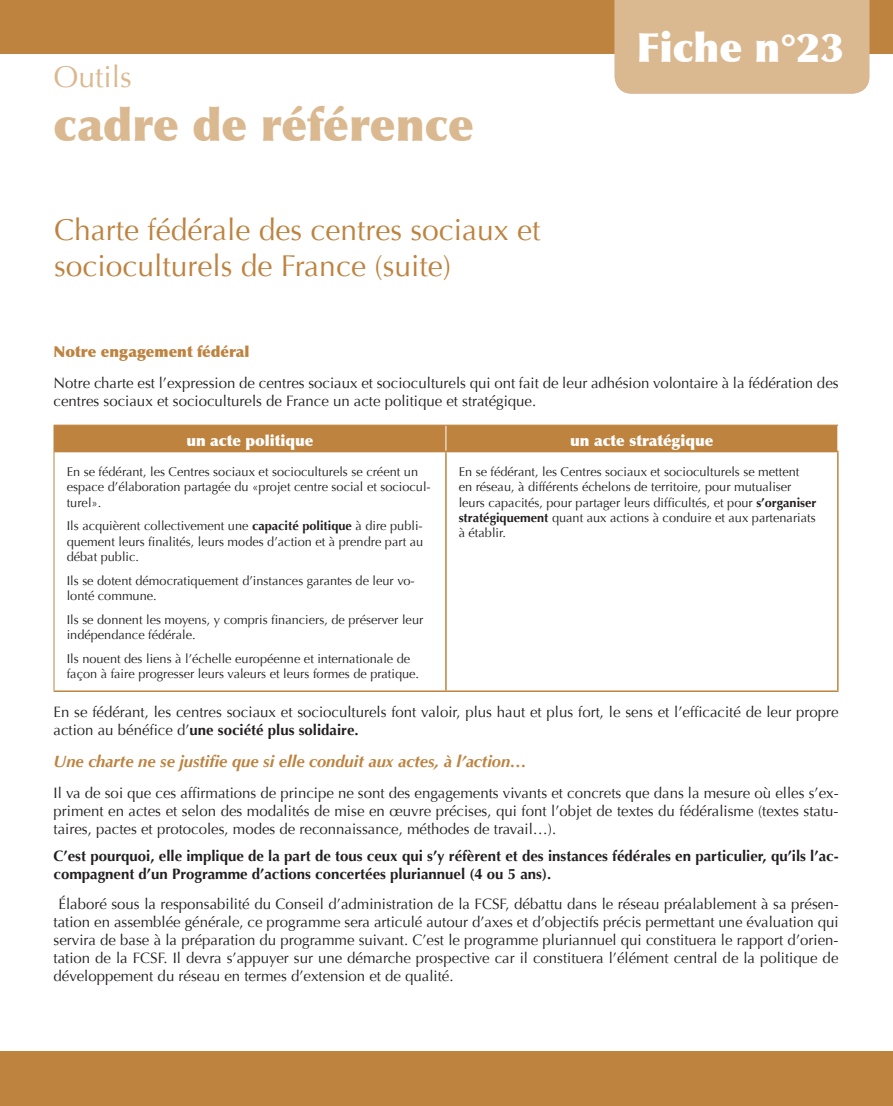
<style>
.page{position:relative;width:893px;height:1106px;background:#fff}
.page>*{position:absolute;margin:0;border:0;box-sizing:border-box;transform-origin:0 0}
.t1{font:900 45px "Optima";color:#dab991}
.t2{font:900 40.05px "Optima";color:#fff}
.t3{font:30px/36px "Optima";color:#bd833f}
.t4{font:30px "Optima";color:#dab991}
.t5{font:italic 700 16.5px "Optima";color:#bd833f}
.t6{font:15px/18px "Optima";color:#231f20}
.t7{font:700 15px/18px "Optima";color:#231f20}
.t8{font:900 15px "Optima";color:#fff}
.t9{font:900 15px "Optima";color:#bd833f}
.t10{font:12.75px/15.3px "Optima";color:#231f20}
.s1{font-weight:700}
</style>
<div class="page">
<div style="left:0;top:1052px;width:893px;height:54px;background:#bd833f"></div>
<div style="left:0;top:0;width:893px;height:53px;background:#bd833f"></div>
<div style="left:615px;top:0;width:254px;height:94px;background:#dab991"></div>
<div style="left:54px;top:426px;width:784px;height:25px;background:#bd833f"></div>
<hr style="left:54px;top:425px;width:392px;height:1px;background:#bd833f">
<hr style="left:446px;top:425px;width:392px;height:1px;background:#bd833f">
<hr style="left:54px;top:451px;width:1px;height:239px;background:#bd833f">
<hr style="left:54px;top:451px;width:392px;height:1px;background:#bd833f">
<hr style="left:54px;top:690px;width:392px;height:2px;background:#bd833f">
<hr style="left:445px;top:452px;width:2px;height:238px;background:#bd833f">
<hr style="left:446px;top:451px;width:393px;height:1px;background:#bd833f">
<hr style="left:837px;top:452px;width:2px;height:238px;background:#bd833f">
<hr style="left:446px;top:690px;width:393px;height:2px;background:#bd833f">
<h3 class="t4" style="left:53px;top:60px;width:80px">Outils</h3>
<h1 class="t1" style="left:53px;top:98px;width:422px">cadre de référence</h1>
<h3 class="t3" style="left:54px;top:212px;width:488px">Charte fédérale des centres sociaux et socioculturels de France (suite)</h3>
<h2 class="t2" style="left:636px;top:24px;width:210px">Fiche n°23</h2>
<h2 class="t2" style="left:797px;top:24px;width:49px">10</h2>
<p class="t9" style="left:54px;top:343px;width:197px">Notre engagement fédéral</p>
<p class="t6" style="left:54px;top:374px;width:786px">Notre charte est l’expression de centres sociaux et socioculturels qui ont fait de leur adhésion volontaire à la fédération des centres sociaux et socioculturels de France un acte politique et stratégique.</p>
<p class="t8" style="left:186px;top:431px;width:129px">un acte politique</p>
<p class="t8" style="left:570px;top:431px;width:145px">un acte stratégique</p>
<p class="t10" style="left:67px;top:464px;width:366px">En se fédérant, les Centres sociaux et socioculturels se créent un espace d’élaboration partagée du «projet centre social et sociocul&shy;turel».</p>
<p class="t10" style="left:67px;top:518px;width:358px;text-align:justify">Ils acquièrent collectivement une <span class="s1">capacité politique</span> à dire publi&shy;quement leurs finalités, leurs modes d’action et à prendre part au débat public.</p>
<p class="t10" style="left:67px;top:573px;width:350px">Ils se dotent démocratiquement d’instances garantes de leur vo&shy;lonté commune.</p>
<p class="t10" style="left:67px;top:612px;width:358px">Ils se donnent les moyens, y compris financiers, de préserver leur indépendance fédérale.</p>
<p class="t10" style="left:67px;top:651px;width:354px">Ils nouent des liens à l’échelle européenne et internationale de façon à faire progresser leurs valeurs et leurs formes de pratique.</p>
<p class="t10" style="left:459px;top:464px;width:359px">En se fédérant, les Centres sociaux et socioculturels se mettent<br>en réseau, à différents échelons de territoire, pour mutualiser leurs capacités, pour partager leurs difficultés, et pour <span class="s1">s’organiser stratégiquement</span> quant aux actions à conduire et aux partenariats à établir.</p>
<p class="t6" style="left:54px;top:703px;width:787px">En se fédérant, les centres sociaux et socioculturels font valoir, plus haut et plus fort, le sens et l’efficacité de leur propre action au bénéfice d’<span class="s1">une société plus solidaire.</span></p>
<p class="t5" style="left:54px;top:752px;width:475px">Une charte ne se justifie que si elle conduit aux actes, à l’action…</p>
<p class="t6" style="left:54px;top:784px;width:786px;text-align:justify">Il va de soi que ces affirmations de principe ne sont des engagements vivants et concrets que dans la mesure où elles s’ex&shy;priment en actes et selon des modalités de mise en œuvre précises, qui font l’objet de textes du fédéralisme (textes statu&shy;taires, pactes et protocoles, modes de reconnaissance, méthodes de travail…).</p>
<p class="t7" style="left:54px;top:846px;width:786px">C’est pourquoi, elle implique de la part de tous ceux qui s’y réfèrent et des instances fédérales en particulier, qu’ils l’ac&shy;compagnent d’un Programme d’actions concertées pluriannuel (4 ou 5 ans).</p>
<p class="t6" style="left:54px;top:894px;width:787px;text-align:justify;text-indent:5px">Élaboré sous la responsabilité du Conseil d’administration de la FCSF, débattu dans le réseau préalablement à sa présen&shy;tation en assemblée générale, ce programme sera articulé autour d’axes et d’objectifs précis permettant une évaluation qui servira de base à la préparation du programme suivant. C’est le programme pluriannuel qui constituera le rapport d’orien&shy;tation de la FCSF. Il devra s’appuyer sur une démarche prospective car il constituera l’élément central de la politique de développement du réseau en termes d’extension et de qualité.</p>
</div>
